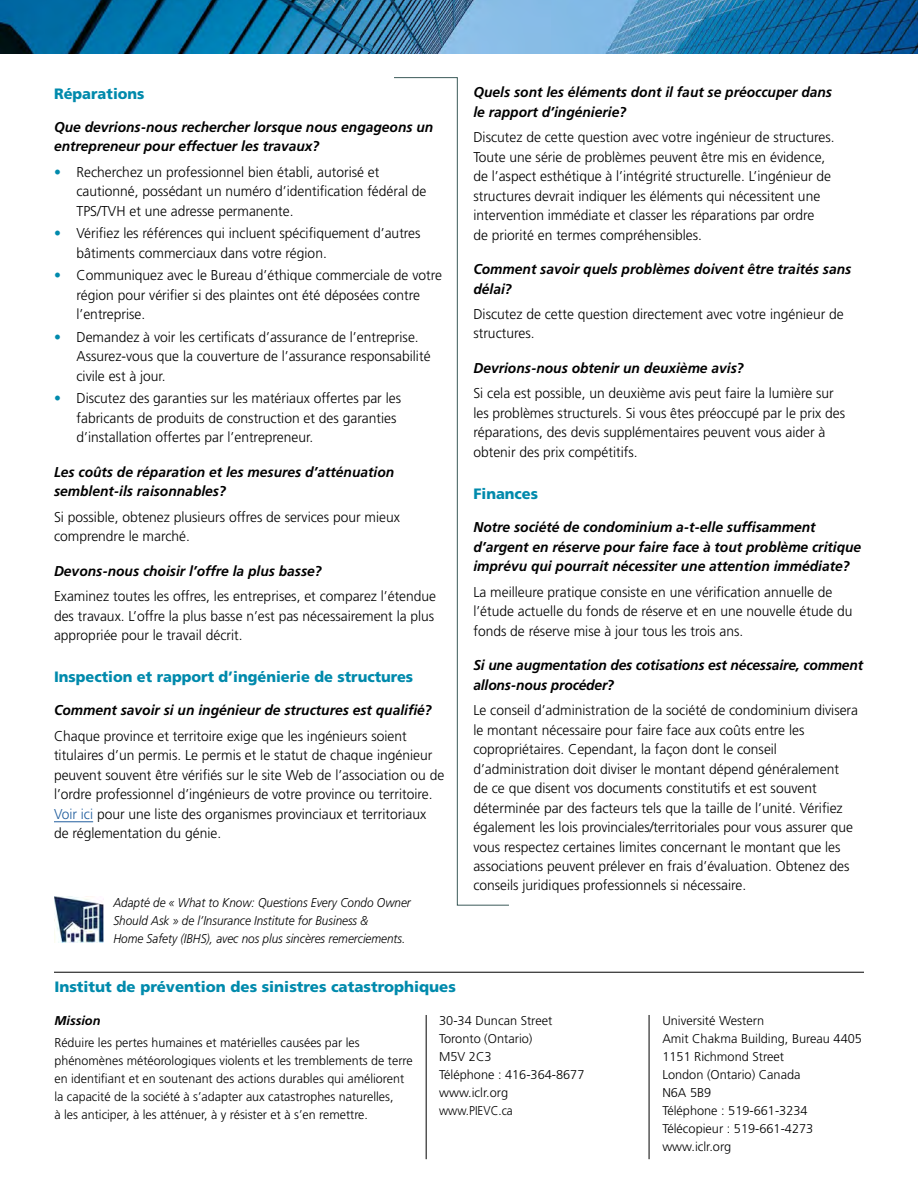
<style>
.page{position:relative;width:918px;height:1188px;background:#fff}
.page>*{position:absolute;margin:0;border:0;box-sizing:border-box;transform-origin:0 0}
.t1{font:900 15px "Frutiger LT Std";color:#008aac}
.t2{font:300 14.25px/19.5px "Frutiger LT Std";color:#000}
.t3{font:italic 700 14.25px/19.5px "Frutiger LT Std";color:#000}
.t4{font:300 12.75px/18px "Frutiger LT Std";color:#000}
.t5{font:italic 300 12.75px/18px "Frutiger LT Std";color:#000;scale:.92 1}
.t6{font:italic 700 12.75px "Frutiger LT Std";color:#000}
.s1{color:#008aac}
.s2{color:#215e9e}
</style>
<div class="page">
<hr style="left:54px;top:822px;width:39px;height:1px;background:#215e9e">
<svg style="left:394px;top:77px;width:115px;height:829px"></svg>
<img style="left:0;top:0;width:918px;height:54px">
<hr style="left:54px;top:972px;width:810px;height:1px;background:#000">
<hr style="left:426px;top:1015px;width:1px;height:144px;background:#000">
<hr style="left:649px;top:1015px;width:1px;height:144px;background:#000">
<img style="left:54px;top:896px;width:50px;height:46px">
<p class="t1" style="left:54px;top:84px;width:92px">Réparations</p>
<p class="t3" style="left:54px;top:117px;width:381px">Que devrions-nous rechercher lorsque nous engageons un entrepreneur pour effectuer les travaux?</p>
<p class="t2" style="left:77px;top:162px;width:352px;text-indent:-23px"><span class="s1">•</span> Recherchez un professionnel bien établi, autorisé et cautionné, possédant un numéro d’identification fédéral de<br>TPS/TVH et une adresse permanente.</p>
<p class="t2" style="left:77px;top:224px;width:346px;text-indent:-23px"><span class="s1">•</span> Vérifiez les références qui incluent spécifiquement d’autres bâtiments commerciaux dans votre région.</p>
<p class="t2" style="left:77px;top:266px;width:367px;text-indent:-23px"><span class="s1">•</span> Communiquez avec le Bureau d’éthique commerciale de votre région pour vérifier si des plaintes ont été déposées contre l’entreprise.</p>
<p class="t2" style="left:77px;top:327px;width:356px;text-indent:-23px"><span class="s1">•</span> Demandez à voir les certificats d’assurance de l’entreprise.<br>Assurez-vous que la couverture de l’assurance responsabilité civile est à jour.</p>
<p class="t2" style="left:77px;top:389px;width:326px;text-indent:-23px"><span class="s1">•</span> Discutez des garanties sur les matériaux offertes par les fabricants de produits de construction et des garanties d’installation offertes par l’entrepreneur.</p>
<p class="t3" style="left:54px;top:462px;width:342px">Les coûts de réparation et les mesures d’atténuation semblent-ils raisonnables?</p>
<p class="t2" style="left:54px;top:507px;width:347px">Si possible, obtenez plusieurs offres de services pour mieux comprendre le marché.</p>
<p class="t3" style="left:54px;top:561px;width:269px">Devons-nous choisir l’offre la plus basse?</p>
<p class="t2" style="left:54px;top:587px;width:384px">Examinez toutes les offres, les entreprises, et comparez l’étendue des travaux. L’offre la plus basse n’est pas nécessairement la plus appropriée pour le travail décrit.</p>
<p class="t1" style="left:54px;top:668px;width:361px">Inspection et rapport d’ingénierie de structures</p>
<p class="t3" style="left:54px;top:701px;width:379px">Comment savoir si un ingénieur de structures est qualifié?</p>
<p class="t2" style="left:54px;top:726px;width:392px">Chaque province et territoire exige que les ingénieurs soient titulaires d’un permis. Le permis et le statut de chaque ingénieur peuvent souvent être vérifiés sur le site Web de l’association ou de l’ordre professionnel d’ingénieurs de votre province ou territoire.<br><span class="s2">Voir ici</span> pour une liste des organismes provinciaux et territoriaux<br>de réglementation du génie.</p>
<p class="t5" style="left:113px;top:894px;width:325px">Adapté de « What to Know: Questions Every Condo Owner<br>Should Ask » de l’Insurance Institute for Business &amp;<br>Home Safety (IBHS), avec nos plus sincères remerciements.</p>
<p class="t3" style="left:473px;top:82px;width:360px">Quels sont les éléments dont il faut se préoccuper dans le rapport d’ingénierie?</p>
<p class="t2" style="left:473px;top:128px;width:363px">Discutez de cette question avec votre ingénieur de structures.<br>Toute une série de problèmes peuvent être mis en évidence, de l’aspect esthétique à l’intégrité structurelle. L’ingénieur de structures devrait indiquer les éléments qui nécessitent une intervention immédiate et classer les réparations par ordre<br>de priorité en termes compréhensibles.</p>
<p class="t3" style="left:473px;top:259px;width:379px">Comment savoir quels problèmes doivent être traités sans délai?</p>
<p class="t2" style="left:473px;top:305px;width:372px">Discutez de cette question directement avec votre ingénieur de structures.</p>
<p class="t3" style="left:473px;top:358px;width:272px">Devrions-nous obtenir un deuxième avis?</p>
<p class="t2" style="left:473px;top:384px;width:373px">Si cela est possible, un deuxième avis peut faire la lumière sur les problèmes structurels. Si vous êtes préoccupé par le prix des réparations, des devis supplémentaires peuvent vous aider à obtenir des prix compétitifs.</p>
<p class="t1" style="left:473px;top:485px;width:66px">Finances</p>
<p class="t3" style="left:473px;top:517px;width:389px">Notre société de condominium a-t-elle suffisamment d’argent en réserve pour faire face à tout problème critique imprévu qui pourrait nécessiter une attention immédiate?</p>
<p class="t2" style="left:473px;top:582px;width:381px">La meilleure pratique consiste en une vérification annuelle de l’étude actuelle du fonds de réserve et en une nouvelle étude du fonds de réserve mise à jour tous les trois ans.</p>
<p class="t3" style="left:473px;top:655px;width:391px">Si une augmentation des cotisations est nécessaire, comment allons-nous procéder?</p>
<p class="t2" style="left:473px;top:701px;width:386px">Le conseil d’administration de la société de condominium divisera le montant nécessaire pour faire face aux coûts entre les copropriétaires. Cependant, la façon dont le conseil d’administration doit diviser le montant dépend généralement<br>de ce que disent vos documents constitutifs et est souvent déterminée par des facteurs tels que la taille de l’unité. Vérifiez également les lois provinciales/territoriales pour vous assurer que vous respectez certaines limites concernant le montant que les associations peuvent prélever en frais d’évaluation. Obtenez des conseils juridiques professionnels si nécessaire.</p>
<p class="t1" style="left:54px;top:978px;width:403px">Institut de prévention des sinistres catastrophiques</p>
<p class="t6" style="left:54px;top:1013px;width:48px">Mission</p>
<p class="t4" style="left:54px;top:1034px;width:360px">Réduire les pertes humaines et matérielles causées par les phénomènes météorologiques violents et les tremblements de terre en identifiant et en soutenant des actions durables qui améliorent la capacité de la société à s’adapter aux catastrophes naturelles,<br>à les anticiper, à les atténuer, à y résister et à s’en remettre.</p>
<p class="t4" style="left:439px;top:1012px;width:147px">30-34 Duncan Street<br>Toronto (Ontario)<br>M5V 2C3<br>Téléphone : 416-364-8677 www.iclr.org www.PIEVC.ca</p>
<p class="t4" style="left:662px;top:1012px;width:201px">Université Western<br>Amit Chakma Building, Bureau 4405<br>1151 Richmond Street<br>London (Ontario) Canada<br>N6A 5B9<br>Téléphone : 519-661-3234<br>Télécopieur : 519-661-4273 www.iclr.org</p>
</div>
